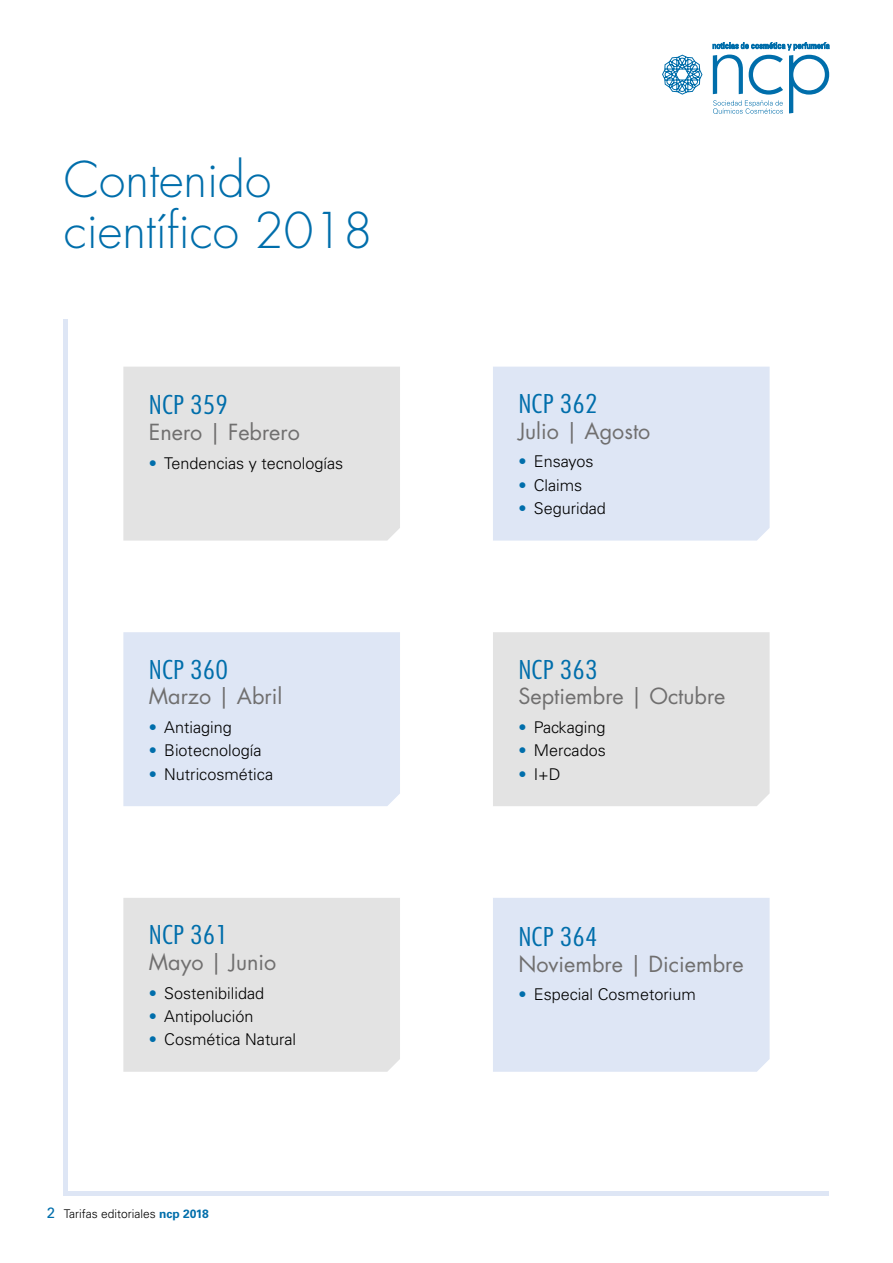
<style>
.page{position:relative;width:893px;height:1263px;background:#fff}
.page>*{position:absolute;margin:0;border:0;box-sizing:border-box;transform-origin:0 0}
.t1{font:300 48px/51px "Futura Std";color:#006eab}
.t2{font:300 condensed 25.2px "Futura Std";color:#006eab;scale:1.2 1}
.t3{font:21.6px "Futura Std";color:#706f6f}
.t4{font:300 16.2px "Univers LT Std";color:#000}
.t5{font:300 12px "Univers LT Std";color:#000}
.s1{color:#006eab}
.s2{font-weight:400;font-size:15px;color:#006eab}
.s3{font-weight:700;color:#006eab}
</style>
<div class="page">
<svg style="left:662px;top:54px;width:41px;height:41px"></svg>
<svg style="left:713px;top:42px;width:116px;height:72px"></svg>
<div style="left:64px;top:1191px;width:765px;height:5px;background:#dee6f5"></div>
<hr style="left:64px;top:319px;width:4px;height:875px;background:#dee6f5">
<div style="left:493px;top:898px;width:277px;height:174px;background:#dee6f5"></div>
<div style="left:123px;top:367px;width:277px;height:174px;background:#e3e3e3"></div>
<div style="left:123px;top:632px;width:277px;height:174px;background:#dee6f5"></div>
<div style="left:123px;top:898px;width:277px;height:174px;background:#e3e3e3"></div>
<div style="left:493px;top:632px;width:277px;height:174px;background:#e3e3e3"></div>
<div style="left:493px;top:367px;width:277px;height:174px;background:#dee6f5"></div>
<h1 class="t1" style="left:64px;top:155px;width:311px">Contenido científico 2018</h1>
<h2 class="t2" style="left:149px;top:390px;width:67px">NCP 359</h2>
<h3 class="t3" style="left:149px;top:419px;width:152px">Enero | Febrero</h3>
<p class="t4" style="left:149px;top:453px;width:196px"><span class="s1">•</span> Tendencias y tecnologías</p>
<h2 class="t2" style="left:149px;top:654px;width:67px">NCP 360</h2>
<h3 class="t3" style="left:149px;top:683px;width:135px">Marzo | Abril</h3>
<p class="t4" style="left:149px;top:717px;width:84px"><span class="s1">•</span> Antiaging</p>
<p class="t4" style="left:149px;top:741px;width:114px"><span class="s1">•</span> Biotecnología</p>
<p class="t4" style="left:149px;top:764px;width:126px"><span class="s1">•</span> Nutricosmética</p>
<h2 class="t2" style="left:149px;top:920px;width:67px">NCP 361</h2>
<h3 class="t3" style="left:149px;top:948px;width:129px">Mayo | Junio</h3>
<p class="t4" style="left:149px;top:983px;width:117px"><span class="s1">•</span> Sostenibilidad</p>
<p class="t4" style="left:149px;top:1006px;width:106px"><span class="s1">•</span> Antipolución</p>
<p class="t4" style="left:149px;top:1030px;width:149px"><span class="s1">•</span> Cosmética Natural</p>
<p class="t5" style="left:47px;top:1206px;width:163px"><span class="s2">2</span> Tarifas editoriales <span class="s3">ncp 2018</span></p>
<h2 class="t2" style="left:518px;top:389px;width:67px">NCP 362</h2>
<h3 class="t3" style="left:518px;top:417px;width:133px">Julio | Agosto</h3>
<p class="t4" style="left:518px;top:452px;width:76px"><span class="s1">•</span> Ensayos</p>
<p class="t4" style="left:518px;top:475px;width:65px"><span class="s1">•</span> Claims</p>
<p class="t4" style="left:518px;top:499px;width:89px"><span class="s1">•</span> Seguridad</p>
<h2 class="t2" style="left:518px;top:654px;width:67px">NCP 363</h2>
<h3 class="t3" style="left:518px;top:683px;width:208px">Septiembre | Octubre</h3>
<p class="t4" style="left:518px;top:717px;width:88px"><span class="s1">•</span> Packaging</p>
<p class="t4" style="left:518px;top:741px;width:89px"><span class="s1">•</span> Mercados</p>
<p class="t4" style="left:518px;top:764px;width:44px"><span class="s1">•</span> I+D</p>
<h2 class="t2" style="left:518px;top:921px;width:67px">NCP 364</h2>
<h3 class="t3" style="left:518px;top:950px;width:227px">Noviembre | Diciembre</h3>
<p class="t4" style="left:518px;top:984px;width:179px"><span class="s1">•</span> Especial Cosmetorium</p>
</div>
